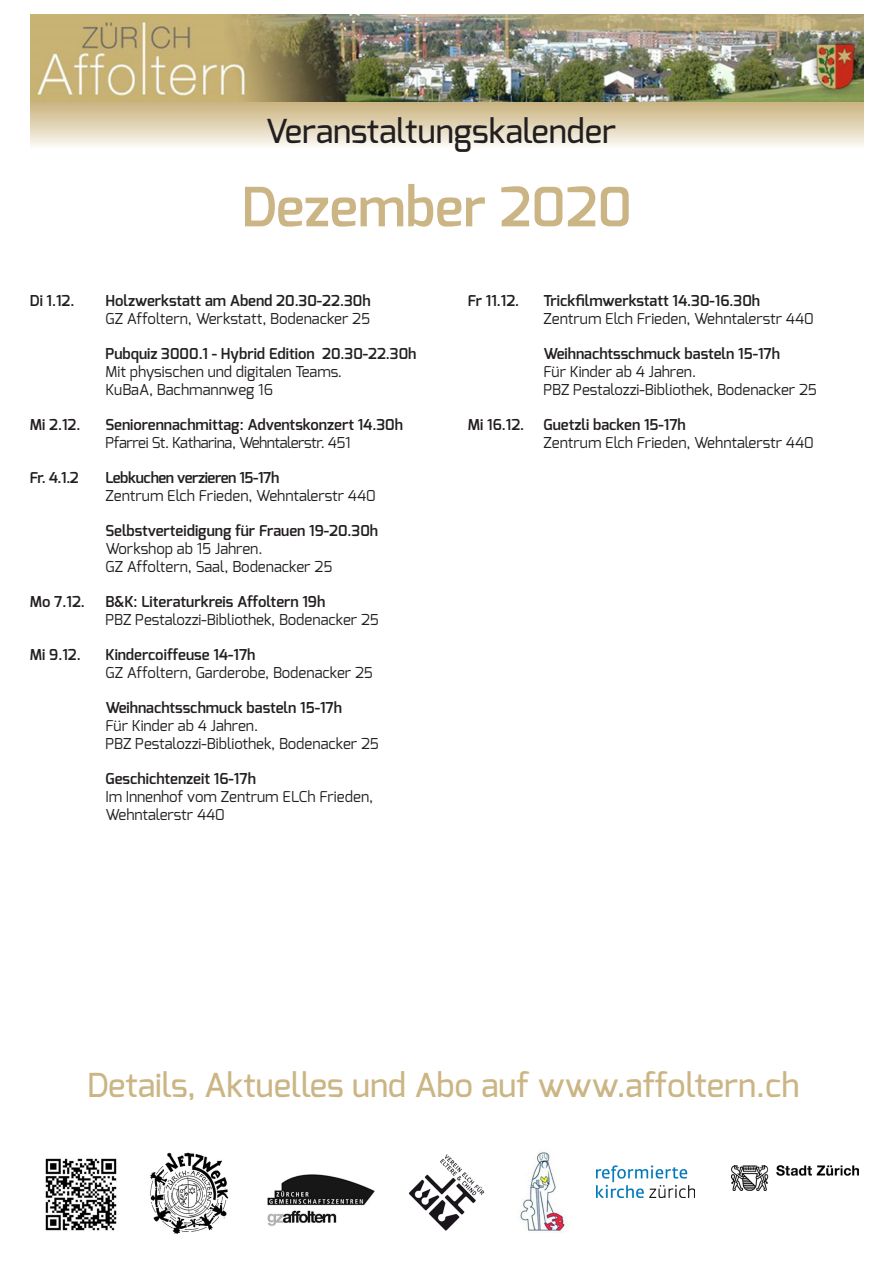
<style>
.page{position:relative;width:893px;height:1263px;background:#fff}
.page>*{position:absolute;margin:0;border:0;box-sizing:border-box;transform-origin:0 0}
.t1{font:600 54px "Exo";color:#cbb584}
.t2{font:500 33px "Exo";color:#cbb584}
.t3{font:500 33px "Exo";color:#231f20}
.t4{font:15px/18px "Exo";color:#231f20}
.t5{font:600 15px "Exo";color:#231f20}
.t6{font:15px "Exo";letter-spacing:-.025em;color:#231f20}
.t7{font:600 15px "Exo";letter-spacing:-.025em;color:#231f20}
</style>
<div class="page">
<div style="left:30px;top:100px;width:834px;height:61px;background:linear-gradient(to bottom,#c8b07b,#fff)"></div>
<img style="left:30px;top:15px;width:834px;height:87px">
<img style="left:45px;top:1158px;width:72px;height:73px">
<img style="left:150px;top:1152px;width:78px;height:81px">
<img style="left:267px;top:1174px;width:107px;height:52px">
<img style="left:408px;top:1154px;width:77px;height:77px">
<img style="left:520px;top:1152px;width:45px;height:80px">
<img style="left:596px;top:1165px;width:98px;height:32px">
<img style="left:732px;top:1165px;width:126px;height:25px">
<h2 class="t3" style="left:266px;top:109px;width:352px">Veranstaltungskalender</h2>
<h1 class="t1" style="left:241px;top:172px;width:392px">Dezember 2020</h1>
<p class="t5" style="left:30px;top:291px;width:46px">Di 1.12.</p>
<p class="t5" style="left:105px;top:291px;width:267px">Holzwerkstatt am Abend 20.30-22.30h</p>
<p class="t4" style="left:105px;top:310px;width:266px">GZ Affoltern, Werkstatt, Bodenacker 25</p>
<p class="t5" style="left:105px;top:344px;width:312px">Pubquiz 3000.1 - Hybrid Edition 20.30-22.30h</p>
<p class="t4" style="left:105px;top:363px;width:238px">Mit physischen und digitalen Teams.<br>KuBaA, Bachmannweg 16</p>
<p class="t5" style="left:30px;top:415px;width:52px">Mi 2.12.</p>
<p class="t5" style="left:105px;top:415px;width:299px">Seniorennachmittag: Adventskonzert 14.30h</p>
<p class="t6" style="left:105px;top:433px;width:247px">Pfarrei St. Katharina, Wehntalerstr. 451</p>
<p class="t5" style="left:30px;top:468px;width:51px">Fr. 4.1.2</p>
<p class="t7" style="left:105px;top:468px;width:175px">Lebkuchen verzieren 15-17h</p>
<p class="t4" style="left:105px;top:487px;width:272px">Zentrum Elch Frieden, Wehntalerstr 440</p>
<p class="t5" style="left:105px;top:521px;width:274px">Selbstverteidigung für Frauen 19-20.30h</p>
<p class="t4" style="left:105px;top:540px;width:228px">Workshop ab 15 Jahren.<br>GZ Affoltern, Saal, Bodenacker 25</p>
<p class="t5" style="left:30px;top:592px;width:57px">Mo 7.12.</p>
<p class="t5" style="left:105px;top:592px;width:221px">B&amp;K: Literaturkreis Affoltern 19h</p>
<p class="t4" style="left:105px;top:611px;width:275px">PBZ Pestalozzi-Bibliothek, Bodenacker 25</p>
<p class="t5" style="left:30px;top:645px;width:52px">Mi 9.12.</p>
<p class="t5" style="left:105px;top:645px;width:152px">Kindercoiffeuse 14-17h</p>
<p class="t4" style="left:105px;top:664px;width:269px">GZ Affoltern, Garderobe, Bodenacker 25</p>
<p class="t5" style="left:105px;top:698px;width:238px">Weihnachtsschmuck basteln 15-17h</p>
<p class="t4" style="left:105px;top:717px;width:275px">Für Kinder ab 4 Jahren.<br>PBZ Pestalozzi-Bibliothek, Bodenacker 25</p>
<p class="t5" style="left:105px;top:769px;width:152px">Geschichtenzeit 16-17h</p>
<p class="t4" style="left:105px;top:788px;width:269px">Im Innenhof vom Zentrum ELCh Frieden,<br>Wehntalerstr 440</p>
<p class="t5" style="left:468px;top:291px;width:53px">Fr 11.12.</p>
<p class="t5" style="left:543px;top:291px;width:218px">Trickfilmwerkstatt 14.30-16.30h</p>
<p class="t4" style="left:543px;top:310px;width:272px">Zentrum Elch Frieden, Wehntalerstr 440</p>
<p class="t5" style="left:543px;top:344px;width:238px">Weihnachtsschmuck basteln 15-17h</p>
<p class="t4" style="left:543px;top:363px;width:275px">Für Kinder ab 4 Jahren.<br>PBZ Pestalozzi-Bibliothek, Bodenacker 25</p>
<p class="t5" style="left:468px;top:415px;width:58px">Mi 16.12.</p>
<p class="t5" style="left:543px;top:415px;width:144px">Guetzli backen 15-17h</p>
<p class="t4" style="left:543px;top:434px;width:272px">Zentrum Elch Frieden, Wehntalerstr 440</p>
<h2 class="t2" style="left:87px;top:1064px;width:714px">Details, Aktuelles und Abo auf www.affoltern.ch</h2>
</div>
